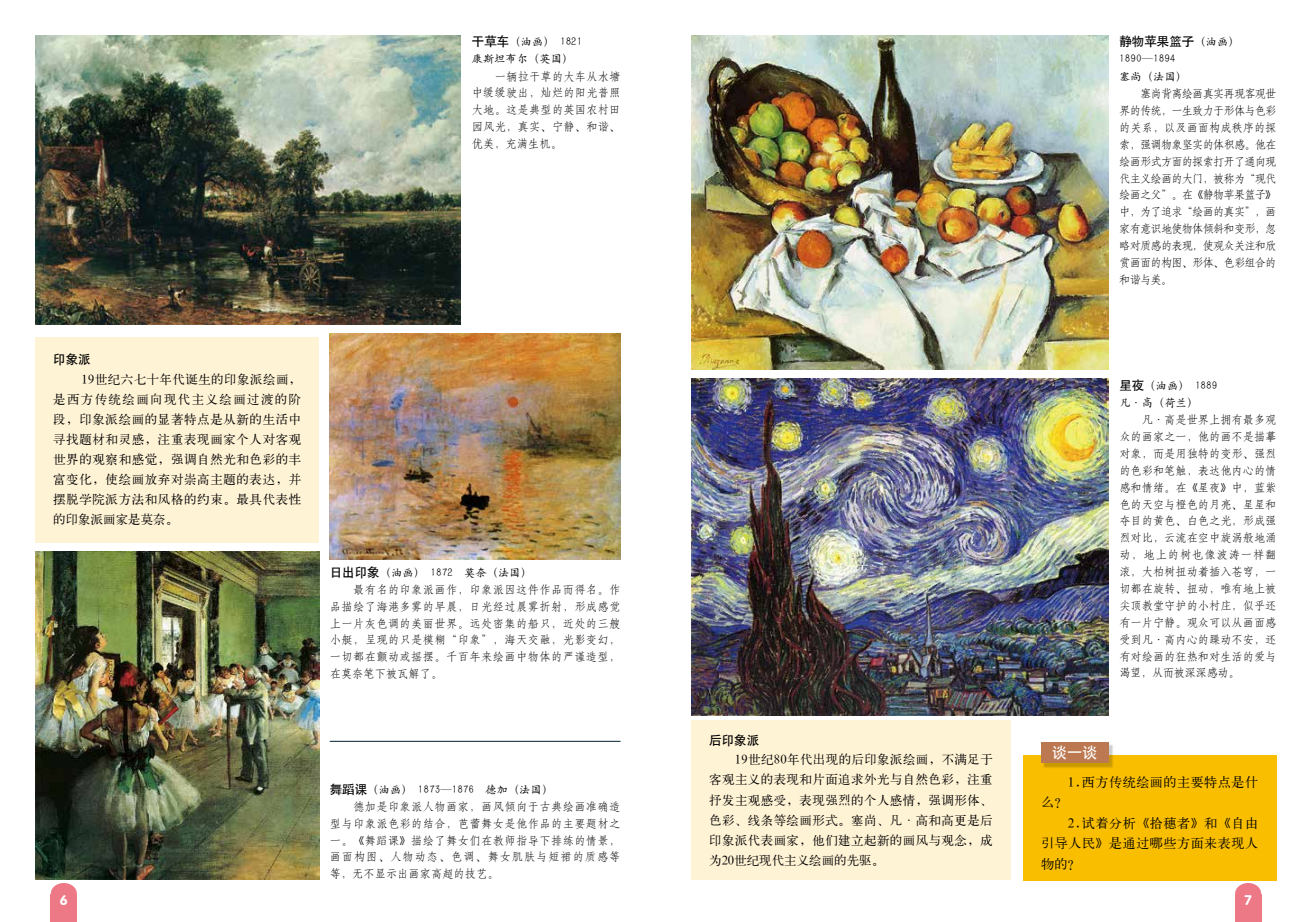
<style>
.page{position:relative;width:1312px;height:922px;background:#fff}
.page>*{position:absolute;margin:0;border:0;box-sizing:border-box;transform-origin:0 0}
.t1{font:15px "H Yb 1 gj";color:#fff}
.t2{font:13.75px "FZY4 JW GB1 0";color:#fff}
.t3{font:13.12px/20.6px "H Ya 1 gj";letter-spacing:.035em;color:#000;text-align:justify}
.t4{font:12.5px/20px "H Ya 1 gj";letter-spacing:.03em;color:#000;text-align:justify}
.t5{font:12.5px "H Yb 1 gj";color:#000}
.t6{font:11.25px/16.9px "H Yd 1 gj";color:#000;text-align:justify}
.t7{font:11.25px/16.9px "H Yc 1 gj";color:#000}
.s1{font-family:"H Yb 1 gj";font-size:12.5px}
.s2{font-family:"H Yc 1 gj";font-size:11.25px}
.s3{font-family:"H Yd 1 gj"}
</style>
<div class="page">
<div style="left:691px;top:720px;width:319px;height:159px;background:#fff3d6"></div>
<div style="left:1234px;top:894px;width:26px;height:27px;background:#ed7987"></div>
<div style="left:1234px;top:882px;width:26px;height:21px;background:#ed7987;border-radius:50%"></div>
<div style="left:51px;top:894px;width:26px;height:27px;background:#ed7987"></div>
<div style="left:51px;top:882px;width:26px;height:21px;background:#ed7987;border-radius:50%"></div>
<div style="left:1022px;top:754px;width:254px;height:126px;background:#fabe00"></div>
<div style="left:1042px;top:744px;width:71px;height:24px;background:#000;opacity:.2"></div>
<div style="left:1040px;top:742px;width:68px;height:21px;background:#bc7850"></div>
<img style="left:35px;top:551px;width:284px;height:328px">
<div style="left:35px;top:337px;width:284px;height:205px;background:#fff3d6"></div>
<img style="left:691px;top:35px;width:417px;height:335px">
<img style="left:691px;top:379px;width:417px;height:336px">
<hr style="left:330px;top:741px;width:290px;height:1px;background:#01212f">
<img style="left:35px;top:35px;width:426px;height:289px">
<img style="left:330px;top:334px;width:290px;height:225px">
<p class="t7" style="left:472px;top:33px;width:112px"><span class="s1">干草车</span>（油画） 1821康斯坦布尔（英国）</p>
<p class="t6" style="left:472px;top:68px;width:150px;text-indent:23px">一辆拉干草的大车从水塘中缓缓驶出，灿烂的阳光普照大地。这是典型的英国农村田园风光，真实、宁静、和谐、优美，充满生机。</p>
<p class="t5" style="left:53px;top:353px;width:39px">印象派</p>
<p class="t4" style="left:53px;top:369px;width:250px;text-indent:28px">19世纪六七十年代诞生的印象派绘画，是西方传统绘画向现代主义绘画过渡的阶段，印象派绘画的显著特点是从新的生活中寻找题材和灵感，注重表现画家个人对客观世界的观察和感觉，强调自然光和色彩的丰富变化，使绘画放弃对崇高主题的表达，并摆脱学院派方法和风格的约束。最具代表性的印象派画家是莫奈。</p>
<p class="t7" style="left:330px;top:564px;width:203px"><span class="s1">日出印象</span>（油画） 1872 莫奈（法国）</p>
<p class="t6" style="left:330px;top:580px;width:292px;text-indent:23px">最有名的印象派画作，印象派因这件作品而得名。作品描绘了海港多雾的早晨，日光经过晨雾折射，形成感觉上一片灰色调的美丽世界。远处密集的船只，近处的三艘小艇，呈现的只是模糊“印象”，海天交融，光影变幻，一切都在颤动或摇摆。千百年来绘画中物体的严谨造型，在莫奈笔下被瓦解了。</p>
<p class="t7" style="left:330px;top:780px;width:225px"><span class="s1">舞蹈课</span>（油画） 1873—1876 德加（法国）</p>
<p class="t6" style="left:330px;top:797px;width:292px;text-indent:23px">德加是印象派人物画家，画风倾向于古典绘画准确造型与印象派色彩的结合，芭蕾舞女是他作品的主要题材之一。《舞蹈课》描绘了舞女们在教师指导下排练的情景，画面构图、人物动态、色调、舞女肌肤与短裙的质感等等，无不显示出画家高超的技艺。</p>
<p class="t5" style="left:709px;top:733px;width:51px">后印象派</p>
<p class="t4" style="left:709px;top:749px;width:285px;text-indent:26px">19世纪80年代出现的后印象派绘画，不满足于客观主义的表现和片面追求外光与自然色彩，注重抒发主观感受，表现强烈的个人感情，强调形体、色彩、线条等绘画形式。塞尚、凡·高和高更是后印象派代表画家，他们建立起新的画风与观念，成为20世纪现代主义绘画的先驱。</p>
<p class="t5" style="left:1119px;top:35px;width:121px">静物苹果篮子<span class="s2">（油画）</span></p>
<p class="t7" style="left:1119px;top:50px;width:69px;line-height:17.5px">1890—1894塞尚（法国）</p>
<p class="t6" style="left:1119px;top:85px;width:159px;text-indent:21px">塞尚背离绘画真实再现客观世界的传统，一生致力于形体与色彩的关系，以及画面构成秩序的探索，强调物象坚实的体积感。他在绘画形式方面的探索打开了通向现代主义绘画的大门，被称为“现代绘画之父”。在《静物苹果篮子》中，为了追求“绘画的真实”，画家有意识地使物体倾斜和变形，忽略对质感的表现，使观众关注和欣赏画面的构图、形体、色彩组合的和谐与美。</p>
<p class="t7" style="left:1119px;top:377px;width:100px"><span class="s1">星夜</span><span class="s3">（</span>油画） 1889凡·高（荷兰）</p>
<p class="t6" style="left:1119px;top:411px;width:159px;text-indent:22px">凡·高是世界上拥有最多观众的画家之一，他的画不是描摹对象，而是用独特的变形、强烈的色彩和笔触，表达他内心的情感和情绪。在《星夜》中，蓝紫色的天空与橙色的月亮、星星和夺目的黄色、白色之光，形成强烈对比，云流在空中旋涡般地涌动，地上的树也像波涛一样翻滚，大柏树扭动着插入苍穹，一切都在旋转、扭动，唯有地上被尖顶教堂守护的小村庄，似乎还有一片宁静。观众可以从画面感受到凡·高内心的躁动不安，还有对绘画的狂热和对生活的爱与渴望，从而被深深感动。</p>
<h1 class="t1" style="left:1052px;top:745px;width:46px">谈一谈</h1>
<p class="t3" style="left:1067px;top:771px;width:192px">1.西方传统绘画的主要特点是什</p>
<p class="t3" style="left:1041px;top:791px;width:28px">么？</p>
<p class="t3" style="left:1041px;top:812px;width:218px;text-indent:27px">2.试着分析《拾穗者》和《自由引导人民》是通过哪些方面来表现人物的？</p>
<p class="t2" style="left:60px;top:891px;width:9px">6</p>
<p class="t2" style="left:1244px;top:891px;width:9px">7</p>
</div>
